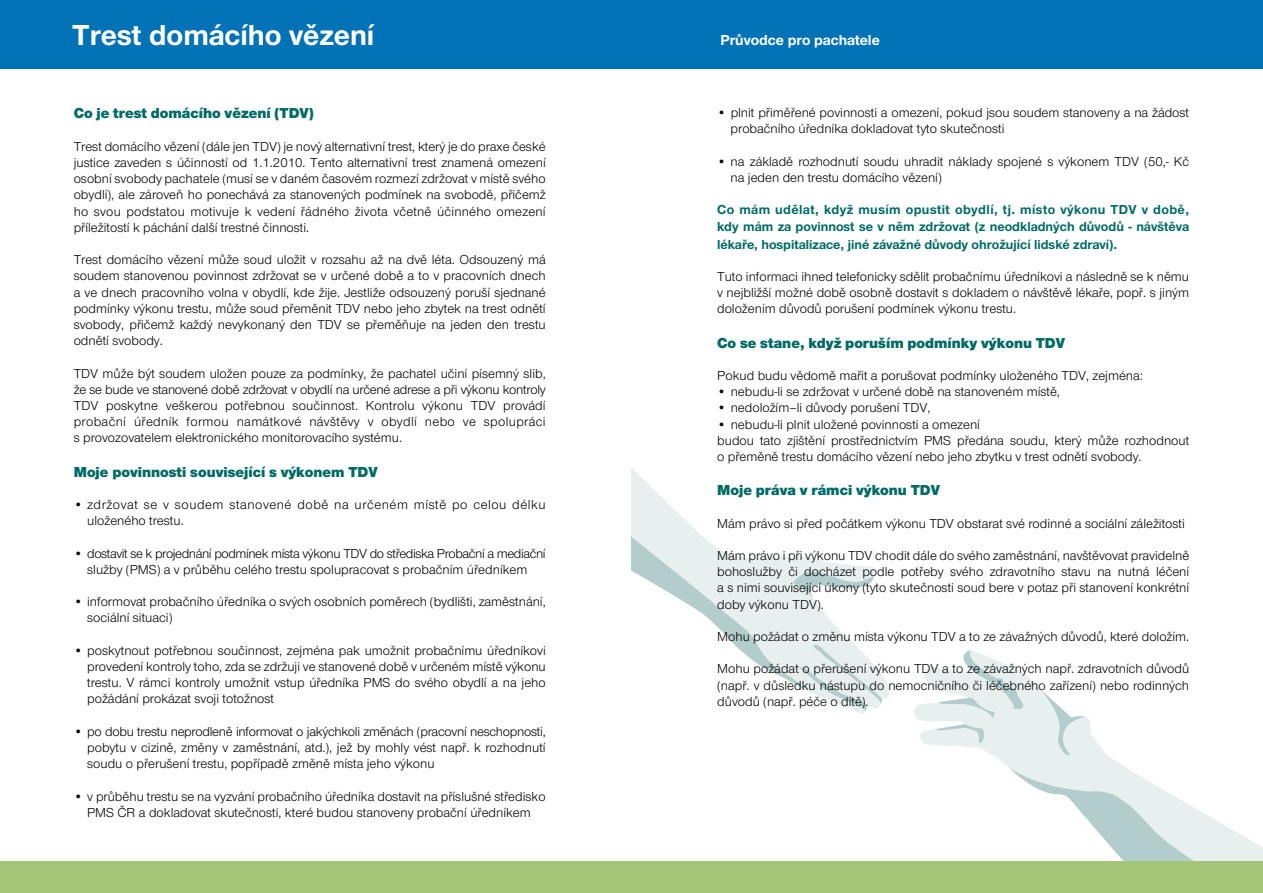
<style>
.page{position:relative;width:1263px;height:893px;background:#fff}
.page>*{position:absolute;margin:0;border:0;box-sizing:border-box;transform-origin:0 0}
.t1{font:700 30px "Nimbus CEZCE";color:#fff}
.t2{font:900 15px "Nimbus CEZCE";color:#006a65}
.t3{font:700 15px "Nimbus CEZCE";color:#fff}
.t4{font:13.5px/16.2px "Nimbus CEZCE";color:#000;text-align:justify}
.t5{font:700 13.5px/16.2px "Nimbus CEZCE";color:#006a65}
.t6{font:13.5px/16.2px "Nimbus CEZCE";letter-spacing:-.03em;color:#000;text-align:center}
.t7{font:13.5px/16.2px "Nimbus CEZCE";letter-spacing:.04em;color:#000}
</style>
<div class="page">
<svg style="left:631px;top:467px;width:258px;height:246px"></svg>
<svg style="left:631px;top:518px;width:251px;height:193px"></svg>
<svg style="left:914px;top:650px;width:349px;height:211px"></svg>
<svg style="left:938px;top:651px;width:86px;height:67px"></svg>
<svg style="left:935px;top:724px;width:49px;height:20px"></svg>
<svg style="left:1041px;top:690px;width:43px;height:65px"></svg>
<svg style="left:1009px;top:768px;width:214px;height:93px"></svg>
<div style="left:0;top:861px;width:1263px;height:32px;background:#a4c477"></div>
<div style="left:0;top:0;width:1263px;height:68px;background:#0072b5"></div>
<h1 class="t1" style="left:72px;top:18px;width:304px">Trest domácího vězení</h1>
<p class="t3" style="left:720px;top:31px;width:161px">Průvodce pro pachatele</p>
<p class="t2" style="left:74px;top:105px;width:242px">Co je trest domácího vězení (TDV)</p>
<p class="t4" style="left:74px;top:138px;width:474px">Trest domácího vězení (dále jen TDV) je nový alternativní trest, který je do praxe české justice zaveden s účinností od 1.1.2010. Tento alternativní trest znamená omezení osobní svobody pachatele (musí se v daném časovém rozmezí zdržovat v místě svého obydlí), ale zároveň ho ponechává za stanovených podmínek na svobodě, přičemž ho svou podstatou motivuje k vedení řádného života včetně účinného omezení příležitostí k páchání další trestné činnosti.</p>
<p class="t4" style="left:74px;top:252px;width:474px">Trest domácího vězení může soud uložit v rozsahu až na dvě léta. Odsouzený má soudem stanovenou povinnost zdržovat se v určené době a to v pracovních dnech a ve dnech pracovního volna v obydlí, kde žije. Jestliže odsouzený poruší sjednané podmínky výkonu trestu, může soud přeměnit TDV nebo jeho zbytek na trest odnětí svobody, přičemž každý nevykonaný den TDV se přeměňuje na jeden den trestu odnětí svobody.</p>
<p class="t4" style="left:74px;top:365px;width:474px">TDV může být soudem uložen pouze za podmínky, že pachatel učiní písemný slib, že se bude ve stanovené době zdržovat v obydlí na určené adrese a při výkonu kontroly TDV poskytne veškerou potřebnou součinnost. Kontrolu výkonu TDV provádí probační úředník formou namátkové návštěvy v obydlí nebo ve spolupráci s provozovatelem elektronického monitorovacího systému.</p>
<p class="t2" style="left:74px;top:463px;width:306px">Moje povinnosti související s výkonem TDV</p>
<p class="t7" style="left:87px;top:496px;width:460px;text-indent:-13px">• zdržovat se v soudem stanovené době na určeném místě po celou délku uloženého trestu.</p>
<p class="t6" style="left:74px;top:545px;width:473px">• dostavit se k projednání podmínek místa výkonu TDV do střediska Probační a mediační služby (PMS) a v průběhu celého trestu spolupracovat s probačním úředníkem</p>
<p class="t4" style="left:87px;top:594px;width:460px;text-indent:-14px">• informovat probačního úředníka o svých osobních poměrech (bydlišti, zaměstnání, sociální situaci)</p>
<p class="t4" style="left:87px;top:642px;width:460px;text-indent:-14px">• poskytnout potřebnou součinnost, zejména pak umožnit probačnímu úředníkovi provedení kontroly toho, zda se zdržuji ve stanovené době v určeném místě výkonu trestu. V rámci kontroly umožnit vstup úředníka PMS do svého obydlí a na jeho požádání prokázat svoji totožnost</p>
<p class="t4" style="left:87px;top:723px;width:460px;text-indent:-13px">• po dobu trestu neprodleně informovat o jakýchkoli změnách (pracovní neschopnosti, pobytu v cizině, změny v zaměstnání, atd.), jež by mohly vést např. k rozhodnutí soudu o přerušení trestu, popřípadě změně místa jeho výkonu</p>
<p class="t4" style="left:74px;top:788px;width:473px;text-align:center">• v průběhu trestu se na vyzvání probačního úředníka dostavit na příslušné středisko<br>PMS ČR a dokladovat skutečnosti, které budou stanoveny probační úředníkem</p>
<p class="t4" style="left:731px;top:105px;width:460px;text-indent:-13px">• plnit přiměřené povinnosti a omezení, pokud jsou soudem stanoveny a na žádost probačního úředníka dokladovat tyto skutečnosti</p>
<p class="t4" style="left:731px;top:153px;width:460px;text-indent:-13px">• na základě rozhodnutí soudu uhradit náklady spojené s výkonem TDV (50,- Kč na jeden den trestu domácího vězení)</p>
<p class="t5" style="left:717px;top:202px;width:473px">Co mám udělat, když musím opustit obydlí, tj. místo výkonu TDV v době, kdy mám za povinnost se v něm zdržovat (z neodkladných důvodů - návštěva</p>
<p class="t5" style="left:717px;top:236px;width:402px">lékaře, hospitalizace, jiné závažné důvody ohrožující lidské zdraví).</p>
<p class="t4" style="left:717px;top:268px;width:473px">Tuto informaci ihned telefonicky sdělit probačnímu úředníkovi a následně se k němu v nejbližší možné době osobně dostavit s dokladem o návštěvě lékaře, popř. s jiným doložením důvodů porušení podmínek výkonu trestu.</p>
<p class="t2" style="left:717px;top:334px;width:349px">Co se stane, když poruším podmínky výkonu TDV</p>
<p class="t4" style="left:717px;top:367px;width:427px">Pokud budu vědomě mařit a porušovat podmínky uloženého TDV, zejména:</p>
<p class="t4" style="left:717px;top:384px;width:344px">• nebudu-li se zdržovat v určené době na stanoveném místě,</p>
<p class="t4" style="left:717px;top:400px;width:215px">• nedoložím–li důvody porušení TDV,</p>
<p class="t4" style="left:717px;top:416px;width:473px;text-align:left">• nebudu-li plnit uložené povinnosti a omezení<br>budou tato zjištění prostřednictvím PMS předána soudu, který může rozhodnout o přeměně trestu domácího vězení nebo jeho zbytku v trest odnětí svobody.</p>
<p class="t2" style="left:717px;top:481px;width:224px">Moje práva v rámci výkonu TDV</p>
<p class="t4" style="left:717px;top:515px;width:469px">Mám právo si před počátkem výkonu TDV obstarat své rodinné a sociální záležitosti</p>
<p class="t4" style="left:717px;top:547px;width:474px">Mám právo i při výkonu TDV chodit dále do svého zaměstnání, navštěvovat pravidelně bohoslužby či docházet podle potřeby svého zdravotního stavu na nutná léčení a s nimi související úkony (tyto skutečnosti soud bere v potaz při stanovení konkrétní doby výkonu TDV).</p>
<p class="t4" style="left:717px;top:628px;width:473px">Mohu požádat o změnu místa výkonu TDV a to ze závažných důvodů, které doložím.</p>
<p class="t4" style="left:717px;top:661px;width:473px">Mohu požádat o přerušení výkonu TDV a to ze závažných např. zdravotních důvodů (např. v důsledku nástupu do nemocničního či léčebného zařízení) nebo rodinných důvodů (např. péče o dítě).</p>
</div>
